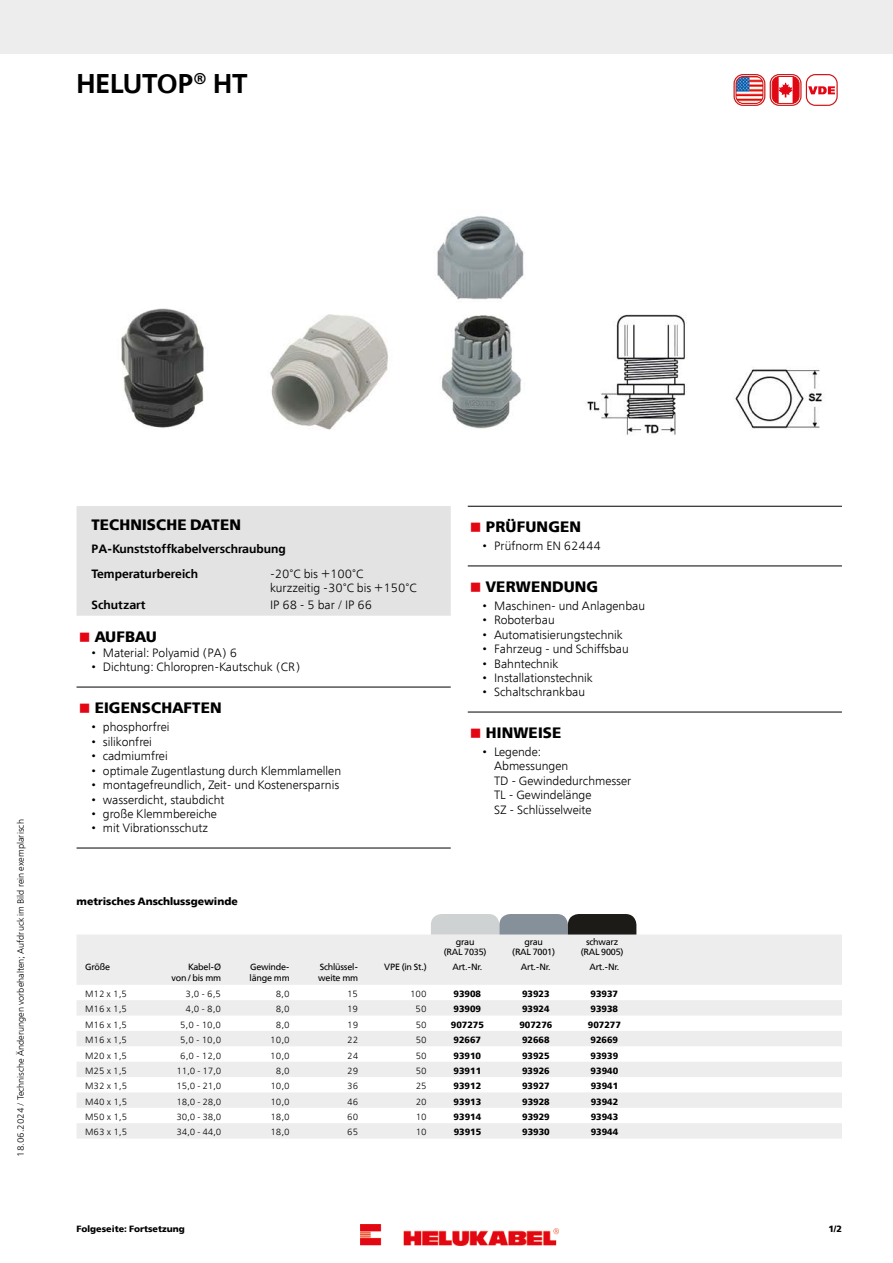
<style>
.page{position:relative;width:893px;height:1263px;background:#fff}
.page>*{position:absolute;margin:0;border:0;box-sizing:border-box;transform-origin:0 0}
.t1{font:600 27px "Free Set";color:#000}
.t2{font:700 15px "Free Set";letter-spacing:.01em;color:#000}
.t3{font:300 12px/14.4px "Free Set";color:#000}
.t4{font:600 12px/24.8px "Free Set";color:#000}
.t5{font:700 10.5px "Free Set";color:#000}
.t6{font:300 9px "Free Set";color:#000}
.t7{font:700 9px "Free Set";color:#000}
.t8{font:9px/10.8px "Free Set";letter-spacing:-.02em;color:#000;text-align:center}
.s1{color:#e30613}
</style>
<div class="page">
<div style="left:77px;top:506px;width:374px;height:110px;background:#e3e3e3"></div>
<hr style="left:77px;top:687px;width:374px;height:1px;background:#000">
<hr style="left:77px;top:848px;width:374px;height:1px;background:#000">
<hr style="left:468px;top:506px;width:374px;height:1px;background:#000">
<hr style="left:468px;top:566px;width:374px;height:1px;background:#000">
<hr style="left:468px;top:712px;width:374px;height:1px;background:#000">
<svg style="left:77px;top:934px;width:765px;height:204px;fill:#ededed"></svg>
<svg style="left:431px;top:914px;width:205px;height:20px;background:#7f8385"></svg>
<div style="left:0;top:0;width:893px;height:53px;background:#ededed"></div>
<div style="left:733px;top:74px;width:32px;height:32px;border:1px solid #cd1719;border-radius:9px"></div>
<img style="left:736px;top:76px;width:27px;height:27px">
<div style="left:735px;top:76px;width:28px;height:28px;border:1px solid #cd1719;border-radius:7px"></div>
<div style="left:770px;top:74px;width:31px;height:32px;border:1px solid #cd1719;border-radius:9px"></div>
<svg style="left:772px;top:76px;width:27px;height:27px"></svg>
<div style="left:772px;top:76px;width:28px;height:28px;border:1px solid #cd1719;border-radius:7px"></div>
<div style="left:806px;top:74px;width:32px;height:32px;border:1px solid #cd1719;border-radius:9px"></div>
<svg style="left:808px;top:86px;width:27px;height:8px"></svg>
<img style="left:121px;top:216px;width:702px;height:219px">
<img style="left:360px;top:1225px;width:198px;height:21px">
<h1 class="t1" style="left:77px;top:66px;width:173px">HELUTOP<sup>®</sup> HT</h1>
<p class="t6" style="left:15px;top:1157px;width:339px;rotate:-90deg">18.06.2024 / Technische Änderungen vorbehalten; Aufdruck im Bild rein exemplarisch</p>
<p class="t2" style="left:91px;top:515px;width:151px">TECHNISCHE DATEN</p>
<p class="t4" style="left:91px;top:536px;width:196px">PA-Kunststoffkabelverschraubung<br>Temperaturbereich</p>
<p class="t3" style="left:270px;top:567px;width:148px">-20°C bis +100°C kurzzeitig -30°C bis +150°C</p>
<p class="t4" style="left:91px;top:592px;width:56px">Schutzart</p>
<p class="t3" style="left:270px;top:597px;width:104px">IP 68 - 5 bar / IP 66</p>
<p class="t2" style="left:79px;top:627px;width:80px"><span class="s1">■</span> AUFBAU</p>
<p class="t3" style="left:91px;top:645px;width:147px">• Material: Polyamid (PA) 6</p>
<p class="t3" style="left:91px;top:660px;width:211px">• Dichtung: Chloropren-Kautschuk (CR)</p>
<p class="t2" style="left:79px;top:698px;width:144px"><span class="s1">■</span> EIGENSCHAFTEN</p>
<p class="t3" style="left:91px;top:720px;width:80px">• phosphorfrei</p>
<p class="t3" style="left:91px;top:734px;width:62px">• silikonfrei</p>
<p class="t3" style="left:91px;top:749px;width:78px">• cadmiumfrei</p>
<p class="t3" style="left:91px;top:763px;width:251px">• optimale Zugentlastung durch Klemmlamellen</p>
<p class="t3" style="left:91px;top:778px;width:250px">• montagefreundlich, Zeit- und Kostenersparnis</p>
<p class="t3" style="left:91px;top:792px;width:135px">• wasserdicht, staubdicht</p>
<p class="t3" style="left:91px;top:806px;width:127px">• große Klemmbereiche</p>
<p class="t3" style="left:91px;top:821px;width:118px">• mit Vibrationsschutz</p>
<p class="t5" style="left:77px;top:895px;width:163px">metrisches Anschlussgewinde</p>
<p class="t2" style="left:470px;top:517px;width:113px"><span class="s1">■</span> PRÜFUNGEN</p>
<p class="t3" style="left:483px;top:539px;width:120px">• Prüfnorm EN 62444</p>
<p class="t2" style="left:470px;top:577px;width:130px"><span class="s1">■</span> VERWENDUNG</p>
<p class="t3" style="left:483px;top:598px;width:164px">• Maschinen- und Anlagenbau</p>
<p class="t3" style="left:483px;top:613px;width:74px">• Roboterbau</p>
<p class="t3" style="left:483px;top:627px;width:142px">• Automatisierungstechnik</p>
<p class="t3" style="left:483px;top:642px;width:148px">• Fahrzeug - und Schiffsbau</p>
<p class="t3" style="left:483px;top:656px;width:77px">• Bahntechnik</p>
<p class="t3" style="left:483px;top:670px;width:112px">• Installationstechnik</p>
<p class="t3" style="left:483px;top:685px;width:104px">• Schaltschrankbau</p>
<p class="t2" style="left:470px;top:723px;width:93px"><span class="s1">■</span> HINWEISE</p>
<p class="t3" style="left:494px;top:744px;width:139px;text-indent:-11px">• Legende:<br>Abmessungen<br>TD - Gewindedurchmesser<br>TL - Gewindelänge<br>SZ - Schlüsselweite</p>
<p class="t8" style="left:444px;top:936px;width:44px">grau<br>(RAL 7035)</p>
<p class="t8" style="left:512px;top:936px;width:44px">grau<br>(RAL 7001)</p>
<p class="t8" style="left:581px;top:936px;width:44px">schwarz (RAL 9005)</p>
<p class="t8" style="left:85px;top:961px;width:27px">Größe</p>
<p class="t8" style="left:172px;top:961px;width:51px;text-align:right">Kabel-Ø von / bis mm</p>
<p class="t8" style="left:250px;top:961px;width:41px;text-align:left">Gewinde&shy;länge mm</p>
<p class="t8" style="left:318px;top:961px;width:41px;text-align:left">Schlüssel&shy;weite mm</p>
<p class="t8" style="left:384px;top:961px;width:44px">VPE (in St.)</p>
<p class="t8" style="left:452px;top:961px;width:31px">Art.-Nr.</p>
<p class="t8" style="left:521px;top:961px;width:31px">Art.-Nr.</p>
<p class="t8" style="left:589px;top:961px;width:31px">Art.-Nr.</p>
<p class="t6" style="left:85px;top:988px;width:44px">M12 x 1,5</p>
<p class="t6" style="left:186px;top:988px;width:37px">3,0 - 6,5</p>
<p class="t6" style="left:276px;top:988px;width:15px">8,0</p>
<p class="t6" style="left:347px;top:988px;width:13px">15</p>
<p class="t6" style="left:410px;top:988px;width:18px">100</p>
<p class="t7" style="left:453px;top:988px;width:29px">93908</p>
<p class="t7" style="left:522px;top:988px;width:29px">93923</p>
<p class="t7" style="left:591px;top:988px;width:29px">93937</p>
<p class="t6" style="left:85px;top:1004px;width:44px">M16 x 1,5</p>
<p class="t6" style="left:186px;top:1004px;width:37px">4,0 - 8,0</p>
<p class="t6" style="left:276px;top:1004px;width:15px">8,0</p>
<p class="t6" style="left:347px;top:1004px;width:13px">19</p>
<p class="t6" style="left:416px;top:1004px;width:13px">50</p>
<p class="t7" style="left:454px;top:1003px;width:29px">93909</p>
<p class="t7" style="left:522px;top:1003px;width:29px">93924</p>
<p class="t7" style="left:591px;top:1003px;width:29px">93938</p>
<p class="t6" style="left:85px;top:1019px;width:44px">M16 x 1,5</p>
<p class="t6" style="left:180px;top:1019px;width:43px">5,0 - 10,0</p>
<p class="t6" style="left:276px;top:1019px;width:15px">8,0</p>
<p class="t6" style="left:347px;top:1019px;width:13px">19</p>
<p class="t6" style="left:416px;top:1019px;width:13px">50</p>
<p class="t7" style="left:451px;top:1019px;width:35px">907275</p>
<p class="t7" style="left:519px;top:1019px;width:35px">907276</p>
<p class="t7" style="left:588px;top:1019px;width:35px">907277</p>
<p class="t6" style="left:85px;top:1034px;width:44px">M16 x 1,5</p>
<p class="t6" style="left:180px;top:1034px;width:43px">5,0 - 10,0</p>
<p class="t6" style="left:270px;top:1034px;width:21px">10,0</p>
<p class="t6" style="left:347px;top:1034px;width:13px">22</p>
<p class="t6" style="left:416px;top:1034px;width:13px">50</p>
<p class="t7" style="left:454px;top:1034px;width:29px">92667</p>
<p class="t7" style="left:522px;top:1034px;width:29px">92668</p>
<p class="t7" style="left:591px;top:1034px;width:29px">92669</p>
<p class="t6" style="left:85px;top:1050px;width:44px">M20 x 1,5</p>
<p class="t6" style="left:180px;top:1050px;width:43px">6,0 - 12,0</p>
<p class="t6" style="left:270px;top:1050px;width:21px">10,0</p>
<p class="t6" style="left:347px;top:1050px;width:13px">24</p>
<p class="t6" style="left:416px;top:1050px;width:13px">50</p>
<p class="t7" style="left:454px;top:1049px;width:29px">93910</p>
<p class="t7" style="left:522px;top:1049px;width:29px">93925</p>
<p class="t7" style="left:591px;top:1049px;width:29px">93939</p>
<p class="t6" style="left:85px;top:1065px;width:44px">M25 x 1,5</p>
<p class="t6" style="left:176px;top:1065px;width:46px">11,0 - 17,0</p>
<p class="t6" style="left:276px;top:1065px;width:15px">8,0</p>
<p class="t6" style="left:347px;top:1065px;width:13px">29</p>
<p class="t6" style="left:416px;top:1065px;width:13px">50</p>
<p class="t7" style="left:454px;top:1065px;width:29px">93911</p>
<p class="t7" style="left:522px;top:1065px;width:29px">93926</p>
<p class="t7" style="left:591px;top:1065px;width:29px">93940</p>
<p class="t6" style="left:85px;top:1081px;width:44px">M32 x 1,5</p>
<p class="t6" style="left:176px;top:1081px;width:46px">15,0 - 21,0</p>
<p class="t6" style="left:270px;top:1081px;width:21px">10,0</p>
<p class="t6" style="left:347px;top:1081px;width:13px">36</p>
<p class="t6" style="left:416px;top:1081px;width:13px">25</p>
<p class="t7" style="left:454px;top:1080px;width:29px">93912</p>
<p class="t7" style="left:522px;top:1080px;width:29px">93927</p>
<p class="t7" style="left:591px;top:1080px;width:29px">93941</p>
<p class="t6" style="left:85px;top:1096px;width:44px">M40 x 1,5</p>
<p class="t6" style="left:176px;top:1096px;width:46px">18,0 - 28,0</p>
<p class="t6" style="left:270px;top:1096px;width:21px">10,0</p>
<p class="t6" style="left:347px;top:1096px;width:13px">46</p>
<p class="t6" style="left:416px;top:1096px;width:13px">20</p>
<p class="t7" style="left:454px;top:1096px;width:29px">93913</p>
<p class="t7" style="left:522px;top:1096px;width:29px">93928</p>
<p class="t7" style="left:591px;top:1096px;width:29px">93942</p>
<p class="t6" style="left:85px;top:1111px;width:44px">M50 x 1,5</p>
<p class="t6" style="left:176px;top:1111px;width:46px">30,0 - 38,0</p>
<p class="t6" style="left:270px;top:1111px;width:21px">18,0</p>
<p class="t6" style="left:347px;top:1111px;width:13px">60</p>
<p class="t6" style="left:416px;top:1111px;width:13px">10</p>
<p class="t7" style="left:454px;top:1111px;width:29px">93914</p>
<p class="t7" style="left:522px;top:1111px;width:29px">93929</p>
<p class="t7" style="left:591px;top:1111px;width:29px">93943</p>
<p class="t6" style="left:85px;top:1127px;width:44px">M63 x 1,5</p>
<p class="t6" style="left:176px;top:1127px;width:46px">34,0 - 44,0</p>
<p class="t6" style="left:270px;top:1127px;width:21px">18,0</p>
<p class="t6" style="left:347px;top:1127px;width:13px">65</p>
<p class="t6" style="left:416px;top:1127px;width:13px">10</p>
<p class="t7" style="left:454px;top:1126px;width:29px">93915</p>
<p class="t7" style="left:522px;top:1126px;width:29px">93930</p>
<p class="t7" style="left:591px;top:1126px;width:29px">93944</p>
<p class="t7" style="left:77px;top:1223px;width:110px">Folgeseite: Fortsetzung</p>
<p class="t7" style="left:828px;top:1223px;width:15px">1/2</p>
</div>
